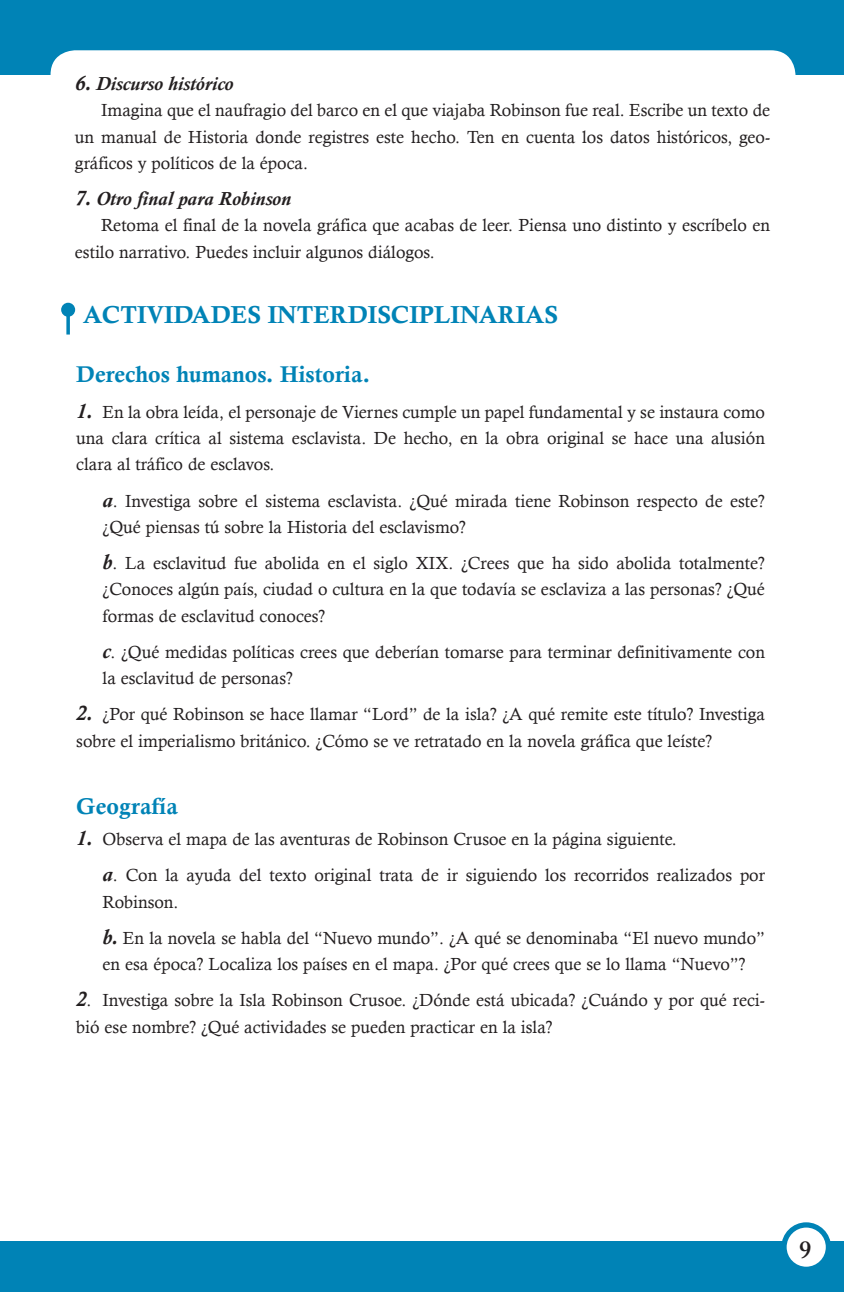
<style>
.page{position:relative;width:844px;height:1292px;background:#fff}
.page>*{position:absolute;margin:0;border:0;box-sizing:border-box;transform-origin:0 0}
.t1{font:24.5px "Calis MT Bol";color:#0083b6}
.t2{font:600 24.5px "Adobe Caslon Pro";color:#231f20}
.t3{font:22.75px "Calis MT Bol";color:#0083b6}
.t4{font:italic 700 19.25px "Calisto";color:#231f20}
.t5{font:17.5px/26.2px "Calisto";color:#231f20}
.s1{font-size:21px}
.s2{font-weight:700;font-style:italic;font-size:21px}
</style>
<div class="page">
<div style="left:0;top:0;width:843px;height:75px;background:#0083b6"></div>
<div style="left:0;top:1241px;width:843px;height:50px;background:#0083b6"></div>
<div style="left:50px;top:50px;width:745px;height:55px;background:#fff;border-radius:24px"></div>
<svg style="left:783px;top:1224px;width:44px;height:44px"></svg>
<div style="left:781px;top:1221px;width:49px;height:50px;border:5px solid #0083b6;border-radius:50%"></div>
<svg style="left:66px;top:317px;width:4px;height:17px"></svg>
<div style="left:61px;top:303px;width:14px;height:14px;background:#0083b6;border-radius:50%"></div>
<p class="t4" style="left:75px;top:72px;width:160px"><span class="s1">6.</span> Discurso histórico</p>
<p class="t5" style="left:75px;top:97px;width:696px;text-align:justify;text-indent:26px">Imagina que el naufragio del barco en el que viajaba Robinson fue real. Escribe un texto de un manual de Historia donde registres este hecho. Ten en cuenta los datos históricos, geo&shy;gráficos y políticos de la época.</p>
<p class="t4" style="left:75px;top:187px;width:218px"><span class="s1">7.</span> Otro final para Robinson</p>
<p class="t5" style="left:75px;top:212px;width:696px;text-indent:26px">Retoma el final de la novela gráfica que acabas de leer. Piensa uno distinto y escríbelo en estilo narrativo. Puedes incluir algunos diálogos.</p>
<h1 class="t1" style="left:83px;top:300px;width:476px">ACTIVIDADES INTERDISCIPLINARIAS</h1>
<h2 class="t3" style="left:76px;top:361px;width:295px">Derechos humanos. Historia.</h2>
<p class="t5" style="left:76px;top:398px;width:689px;text-align:justify"><span class="s2">1.</span> En la obra leída, el personaje de Viernes cumple un papel fundamental y se instaura como una clara crítica al sistema esclavista. De hecho, en la obra original se hace una alusión clara al tráfico de esclavos.</p>
<p class="t5" style="left:102px;top:487px;width:663px"><span class="s2">a</span>. Investiga sobre el sistema esclavista. ¿Qué mirada tiene Robinson respecto de este? ¿Qué piensas tú sobre la Historia del esclavismo?</p>
<p class="t5" style="left:102px;top:549px;width:663px;text-align:justify"><span class="s2">b</span>. La esclavitud fue abolida en el siglo XIX. ¿Crees que ha sido abolida totalmente? ¿Conoces algún país, ciudad o cultura en la que todavía se esclaviza a las personas? ¿Qué formas de esclavitud conoces?</p>
<p class="t5" style="left:102px;top:638px;width:663px"><span class="s2">c</span>. ¿Qué medidas políticas crees que deberían tomarse para terminar definitivamente con la esclavitud de personas?</p>
<p class="t5" style="left:76px;top:701px;width:689px"><span class="s2">2.</span> ¿Por qué Robinson se hace llamar “Lord” de la isla? ¿A qué remite este título? Investiga sobre el imperialismo británico. ¿Cómo se ve retratado en la novela gráfica que leíste?</p>
<h2 class="t3" style="left:76px;top:793px;width:103px">Geografía</h2>
<p class="t5" style="left:102px;top:820px;width:663px;line-height:36.2px;text-indent:-26px"><span class="s2">1.</span> Observa el mapa de las aventuras de Robinson Crusoe en la página siguiente.<br><span class="s2">a</span>. Con la ayuda del texto original trata de ir siguiendo los recorridos realizados por</p>
<p class="t5" style="left:102px;top:883px;width:663px;line-height:36.2px">Robinson.<br><span class="s2">b.</span> En la novela se habla del “Nuevo mundo”. ¿A qué se denominaba “El nuevo mundo”</p>
<p class="t5" style="left:102px;top:950px;width:644px">en esa época? Localiza los países en el mapa. ¿Por qué crees que se lo llama “Nuevo”?</p>
<p class="t5" style="left:76px;top:986px;width:689px"><span class="s2">2</span>. Investiga sobre la Isla Robinson Crusoe. ¿Dónde está ubicada? ¿Cuándo y por qué reci&shy;bió ese nombre? ¿Qué actividades se pueden practicar en la isla?</p>
<h1 class="t2" style="left:798px;top:1234px;width:14px">9</h1>
</div>
